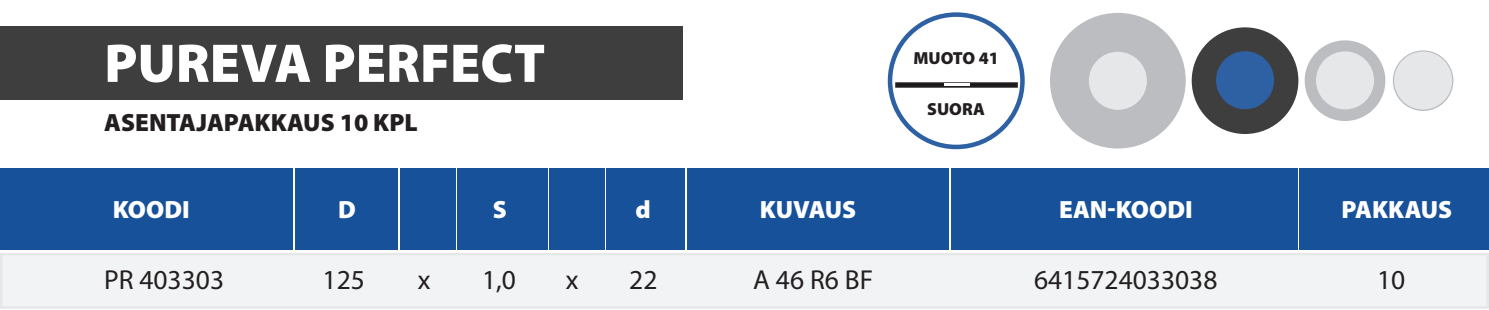
<style>
.page{position:relative;width:1489px;height:310px;background:#fff}
.page>*{position:absolute;margin:0;border:0;box-sizing:border-box;transform-origin:0 0}
.t1{font:900 55px "Myriad Pro";color:#fff}
.t2{font:27.5px "Myriad Pro";color:#231f20}
.t3{font:900 25px "Myriad Pro";color:#fff}
.t4{font:900 25px "Myriad Pro";color:#231f20}
.t5{font:900 17.5px "Myriad Pro";color:#231f20}
</style>
<div class="page">
<div style="left:0;top:169px;width:292px;height:81px;background:#165199"></div>
<div style="left:1049px;top:13px;width:136px;height:136px;background:#bcbdc0;border-radius:50%"></div>
<div style="left:1088px;top:52px;width:58px;height:58px;background:#e6e7e9;border-radius:50%"></div>
<div style="left:1191px;top:27px;width:107px;height:107px;background:#3e3e3f;border-radius:50%"></div>
<div style="left:1215px;top:51px;width:58px;height:58px;background:#2e61a3;border-radius:50%"></div>
<div style="left:1304px;top:40px;width:81px;height:81px;background:#bcbdc0;border-radius:50%"></div>
<div style="left:1315px;top:51px;width:58px;height:58px;background:#e6e7e9;border-radius:50%"></div>
<svg style="left:1392px;top:50px;width:61px;height:61px"></svg>
<div style="left:1393px;top:52px;width:58px;height:58px;background:#e6e7e9;border-radius:50%"></div>
<div style="left:295px;top:169px;width:103px;height:81px;background:#165199"></div>
<div style="left:400px;top:169px;width:55px;height:81px;background:#165199"></div>
<div style="left:457px;top:169px;width:90px;height:81px;background:#165199"></div>
<div style="left:549px;top:169px;width:55px;height:81px;background:#165199"></div>
<div style="left:606px;top:169px;width:78px;height:81px;background:#165199"></div>
<div style="left:687px;top:169px;width:261px;height:81px;background:#165199"></div>
<div style="left:951px;top:169px;width:346px;height:81px;background:#165199"></div>
<div style="left:1299px;top:169px;width:189px;height:81px;background:#165199"></div>
<svg style="left:0;top:253px;width:1488px;height:56px;fill:#f2f3f4"></svg>
<div style="left:0;top:26px;width:683px;height:74px;background:#3e3e3f"></div>
<svg style="left:887px;top:12px;width:137px;height:137px"></svg>
<svg style="left:893px;top:81px;width:126px;height:8px"></svg>
<hr style="left:943px;top:84px;width:26px;height:2px;background:#fff">
<h1 class="t1" style="left:104px;top:27px;width:442px">PUREVA PERFECT</h1>
<p class="t4" style="left:104px;top:105px;width:315px">ASENTAJAPAKKAUS 10 KPL</p>
<p class="t5" style="left:913px;top:46px;width:87px">MUOTO 41</p>
<p class="t5" style="left:927px;top:97px;width:59px">SUORA</p>
<p class="t3" style="left:113px;top:193px;width:79px">KOODI</p>
<p class="t3" style="left:338px;top:193px;width:19px">D</p>
<p class="t3" style="left:492px;top:193px;width:16px">S</p>
<p class="t3" style="left:635px;top:193px;width:17px">d</p>
<p class="t3" style="left:759px;top:193px;width:98px">KUVAUS</p>
<p class="t3" style="left:1059px;top:193px;width:135px">EAN-KOODI</p>
<p class="t3" style="left:1341px;top:193px;width:112px">PAKKAUS</p>
<p class="t2" style="left:104px;top:262px;width:121px">PR 403303</p>
<p class="t2" style="left:322px;top:262px;width:44px">125</p>
<p class="t2" style="left:418px;top:262px;width:14px">x</p>
<p class="t2" style="left:482px;top:262px;width:35px">1,0</p>
<p class="t2" style="left:566px;top:262px;width:14px">x</p>
<p class="t2" style="left:629px;top:262px;width:30px">22</p>
<p class="t2" style="left:753px;top:262px;width:121px">A 46 R6 BF</p>
<p class="t2" style="left:1033px;top:262px;width:185px">6415724033038</p>
<p class="t2" style="left:1376px;top:262px;width:30px">10</p>
</div>
